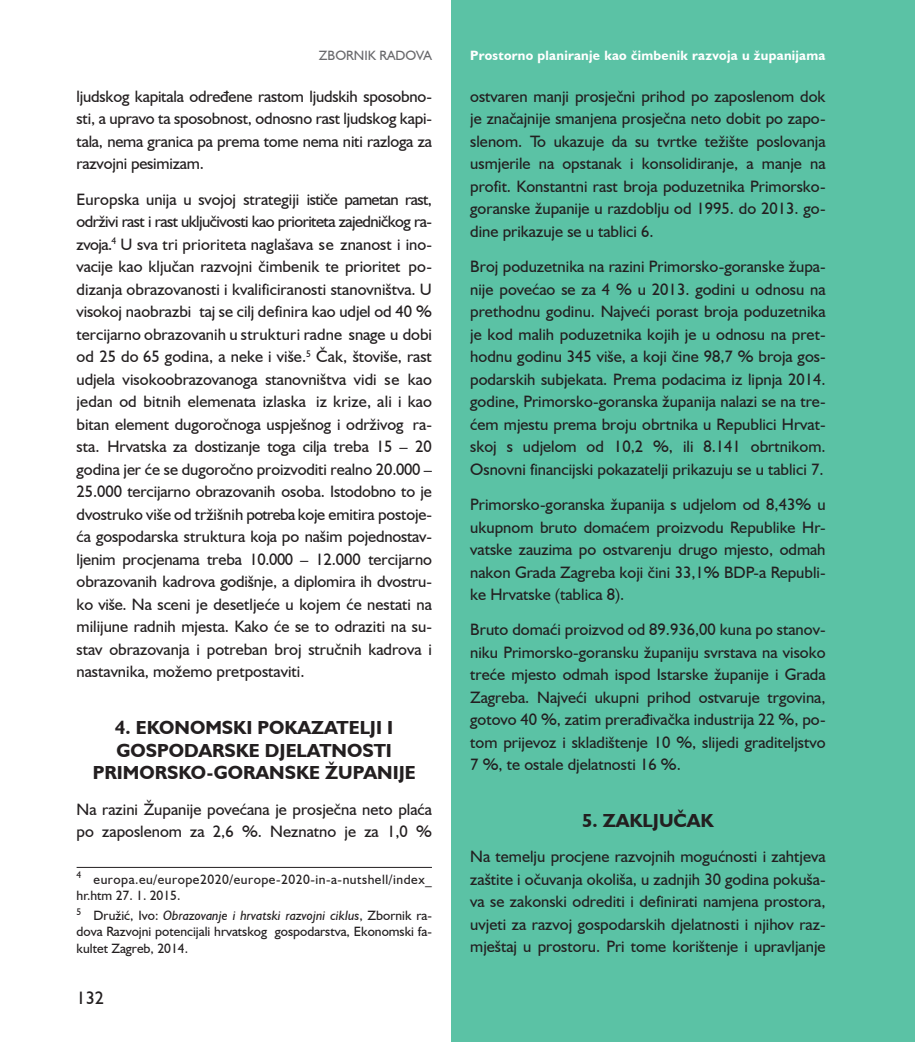
<style>
.page{position:relative;width:915px;height:1042px;background:#fff}
.page>*{position:absolute;margin:0;border:0;box-sizing:border-box;transform-origin:0 0}
.t1{font:700 18.9px "Humanist 521 BT";color:#231f20}
.t2{font:18px "Humanist 521 BT";color:#231f20}
.t3{font:16.5px/22.5px "Humanist 521 BT";color:#231f20;text-align:justify}
.t4{font:13.5px/16.2px "Humanist 521 BT";color:#231f20;text-align:justify}
.t5{font:13.5px/16.2px "Humanist 521 BT";letter-spacing:.04em;color:#231f20}
.t6{font:700 13.5px "Humanist 521 BT";letter-spacing:.02em;color:#fff}
.t7{font:13.5px "Humanist 521 BT";color:#69696c}
.s1{font-style:italic}
</style>
<div class="page">
<div style="left:451px;top:0;width:463px;height:1042px;background:#5bc2a5"></div>
<hr style="left:914px;top:0;width:1px;height:1042px;background:#5bc2a5">
<hr style="left:77px;top:867px;width:355px;height:1px;background:#231f20">
<p class="t7" style="left:319px;top:47px;width:114px">ZBORNIK RADOVA</p>
<p class="t6" style="left:470px;top:47px;width:357px">Prostorno planiranje kao čimbenik razvoja u županijama</p>
<p class="t3" style="left:77px;top:85px;width:357px">ljudskog kapitala određene rastom ljudskih sposobno&shy;sti, a upravo ta sposobnost, odnosno rast ljudskog kapi&shy;tala, nema granica pa prema tome nema niti razloga za razvojni pesimizam.</p>
<p class="t3" style="left:77px;top:187px;width:357px">Europska unija u svojoj strategiji ističe pametan rast, održivi rast i rast uključivosti kao prioriteta zajedničkog ra&shy;zvoja.<sup>4</sup> U sva tri prioriteta naglašava se znanost i ino&shy;vacije kao ključan razvojni čimbenik te prioritet po&shy;dizanja obrazovanosti i kvalificiranosti stanovništva. U visokoj naobrazbi taj se cilj definira kao udjel od 40 % tercijarno obrazovanih u strukturi radne snage u dobi od 25 do 65 godina, a neke i više.<sup>5</sup> Čak, štoviše, rast udjela visokoobrazovanoga stanovništva vidi se kao jedan od bitnih elemenata izlaska iz krize, ali i kao bitan element dugoročnoga uspješnog i održivog ra&shy;sta. Hrvatska za dostizanje toga cilja treba 15 – 20 godina jer će se dugoročno proizvoditi realno 20.000 – 25.000 tercijarno obrazovanih osoba. Istodobno to je dvostruko više od tržišnih potreba koje emitira postoje&shy;ća gospodarska struktura koja po našim pojednostav&shy;ljenim procjenama treba 10.000 – 12.000 tercijarno obrazovanih kadrova godišnje, a diplomira ih dvostru&shy;ko više. Na sceni je desetljeće u kojem će nestati na milijune radnih mjesta. Kako će se to odraziti na su&shy;stav obrazovanja i potreban broj stručnih kadrova i nastavnika, možemo pretpostaviti.</p>
<p class="t1" style="left:115px;top:716px;width:35px">4. ekonomski</p>
<p class="t1" style="left:257px;top:716px;width:15px">poka</p>
<p class="t1" style="left:311px;top:716px;width:24px">zatelji</p>
<p class="t1" style="left:387px;top:716px;width:5px">i</p>
<p class="t1" style="left:116px;top:738px;width:277px">GOSPODARSke DJELATNOSTI</p>
<p class="t1" style="left:93px;top:761px;width:324px">PRIMORSKO-GORANSKE ŽUPANIJE</p>
<p class="t3" style="left:77px;top:797px;width:357px">Na razini Županije povećana je prosječna neto plaća po zaposlenom za 2,6 %. Neznatno je za 1,0 %</p>
<p class="t5" style="left:77px;top:870px;width:357px"><sup>4</sup> europa.eu/europe2020/europe-2020-in-a-nutshell/index_ hr.htm 27. 1. 2015.</p>
<p class="t4" style="left:77px;top:907px;width:357px"><sup>5</sup> Družić, Ivo: <span class="s1">Obrazovanje i hrvatski razvojni ciklus</span>, Zbornik ra&shy;dova Razvojni potencijali hrvatskog gospodarstva, Ekonomski fa&shy;kultet Zagreb, 2014.</p>
<p class="t3" style="left:470px;top:85px;width:357px">ostvaren manji prosječni prihod po zaposlenom dok je značajnije smanjena prosječna neto dobit po zapo&shy;slenom. To ukazuje da su tvrtke težište poslovanja usmjerile na opstanak i konsolidiranje, a manje na profit. Konstantni rast broja poduzetnika Primorsko&shy;goranske županije u razdoblju od 1995. do 2013. go&shy;dine prikazuje se u tablici 6.</p>
<p class="t3" style="left:470px;top:255px;width:357px">Broj poduzetnika na razini Primorsko-goranske župa&shy;nije povećao se za 4 % u 2013. godini u odnosu na prethodnu godinu. Najveći porast broja poduzetnika je kod malih poduzetnika kojih je u odnosu na pret&shy;hodnu godinu 345 više, a koji čine 98,7 % broja gos&shy;podarskih subjekata. Prema podacima iz lipnja 2014. godine, Primorsko-goranska županija nalazi se na tre&shy;ćem mjestu prema broju obrtnika u Republici Hrvat&shy;skoj s udjelom od 10,2 %, ili 8.141 obrtnikom.<br>Osnovni financijski pokazatelji prikazuju se u tablici 7.</p>
<p class="t3" style="left:470px;top:493px;width:357px">Primorsko-goranska županija s udjelom od 8,43% u ukupnom bruto domaćem proizvodu Republike Hr&shy;vatske zauzima po ostvarenju drugo mjesto, odmah nakon Grada Zagreba koji čini 33,1% BDP-a Republi&shy;ke Hrvatske (tablica 8).</p>
<p class="t3" style="left:470px;top:618px;width:357px">Bruto domaći proizvod od 89.936,00 kuna po stanov&shy;niku Primorsko-goransku županiju svrstava na visoko treće mjesto odmah ispod Istarske županije i Grada Zagreba. Najveći ukupni prihod ostvaruje trgovina, gotovo 40 %, zatim prerađivačka industrija 22 %, po&shy;tom prijevoz i skladištenje 10 %, slijedi graditeljstvo 7 %, te ostale djelatnosti 16 %.</p>
<p class="t1" style="left:582px;top:809px;width:133px">5. ZAKLJUČAK</p>
<p class="t3" style="left:470px;top:845px;width:357px">Na temelju procjene razvojnih mogućnosti i zahtjeva zaštite i očuvanja okoliša, u zadnjih 30 godina pokuša&shy;va se zakonski odrediti i definirati namjena prostora, uvjeti za razvoj gospodarskih djelatnosti i njihov raz&shy;mještaj u prostoru. Pri tome korištenje i upravljanje</p>
<p class="t2" style="left:77px;top:986px;width:29px">132</p>
</div>
